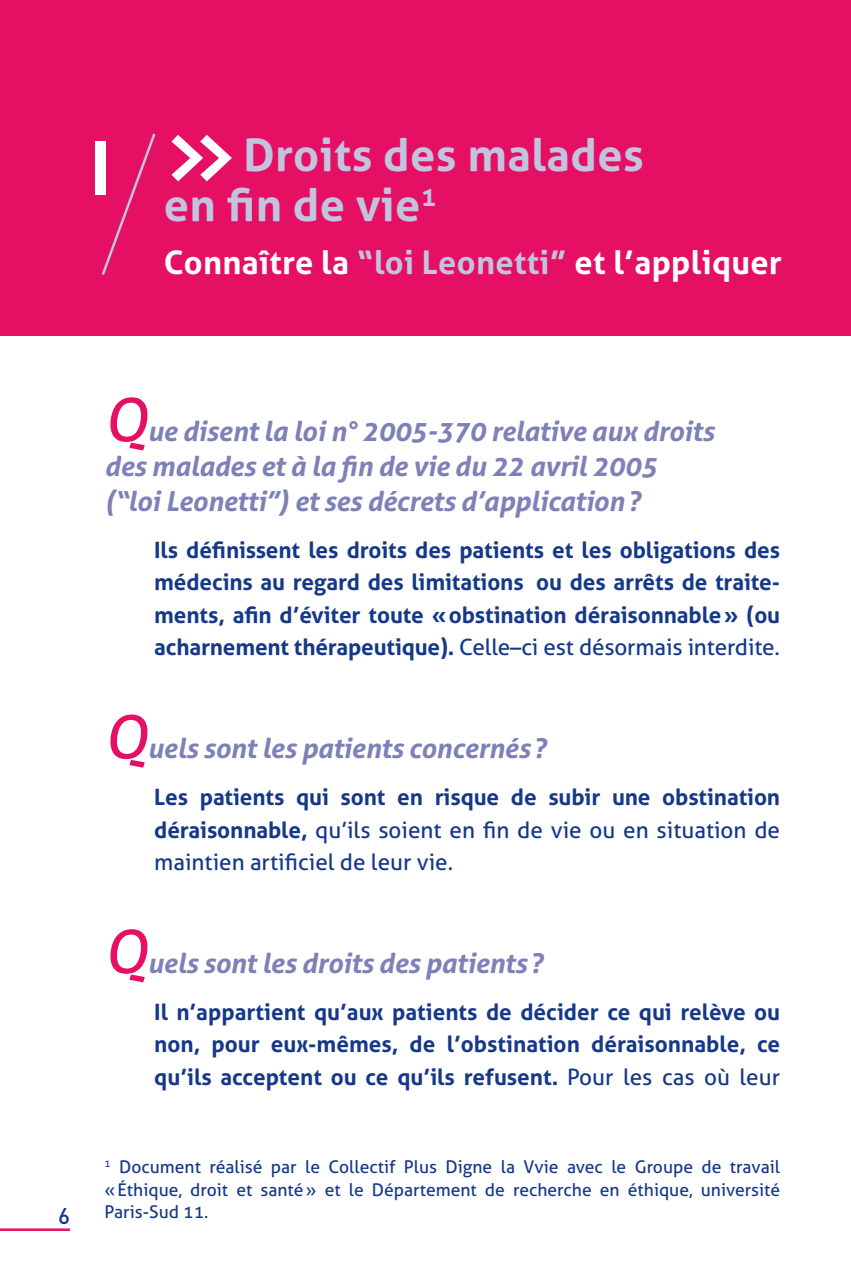
<style>
.page{position:relative;width:851px;height:1276px;background:#fff}
.page>*{position:absolute;margin:0;border:0;box-sizing:border-box;transform-origin:0 0}
.t1{font:700 75px "DIN";color:#fff}
.t2{font:700 45px/50px "Aller";letter-spacing:.01em;color:#c2c3de}
.t3{font:700 32.5px "Aller";letter-spacing:.01em;color:#fff}
.t4{font:italic 700 27.5px/35px "Aller";letter-spacing:-.01em;color:#7d81b7}
.t5{font:700 22.5px/32.5px "Aller";letter-spacing:-.005em;color:#153889;text-align:justify}
.t6{font:22.5px/32.5px "Aller";color:#153889;text-align:justify}
.t7{font:500 22.5px "DIN";color:#153889}
.t8{font:17.5px/22.5px "Aller";color:#153889;text-align:justify}
.s1{color:#c2c3de}
.s2{font-weight:400;font-style:normal;font-size:60px;color:#e50f63}
.s3{font-weight:400}
.s4{font-weight:700}
</style>
<div class="page">
<hr style="left:0;top:1228px;width:70px;height:3px;background:#e50f63">
<div style="left:0;top:0;width:850px;height:335px;background:#e50f63"></div>
<svg style="left:101px;top:133px;width:55px;height:142px"></svg>
<svg style="left:171px;top:135px;width:61px;height:46px"></svg>
<h1 class="t1" style="left:89px;top:141px;width:24px">I</h1>
<h2 class="t2" style="left:164px;top:131px;width:481px;text-indent:79px">Droits des malades en fin de vie<sup>1</sup></h2>
<h3 class="t3" style="left:164px;top:243px;width:619px">Connaître la <span class="s1">“loi Leonetti”</span> et l’appliquer</h3>
<p class="t7" style="left:58px;top:1208px;width:13px">6</p>
<p class="t4" style="left:105px;top:414px;width:611px"><span class="s2">Q</span>ue disent la loi n° 2005-370 relative aux droits des malades et à la fin de vie du 22 avril 2005 (“loi Leonetti”) et ses décrets d’application ?</p>
<p class="t5" style="left:154px;top:534px;width:627px">Ils définissent les droits des patients et les obligations des médecins au regard des limitations ou des arrêts de traite&shy;ments, afin d’éviter toute « obstination déraisonnable » (ou acharnement thérapeutique). <span class="s3">Celle–ci est désormais interdite.</span></p>
<p class="t4" style="left:105px;top:731px;width:443px"><span class="s2">Q</span>uels sont les patients concernés ?</p>
<p class="t6" style="left:154px;top:781px;width:627px"><span class="s4">Les patients qui sont en risque de subir une obstination déraisonnable,</span> qu’ils soient en fin de vie ou en situation de maintien artificiel de leur vie.</p>
<p class="t4" style="left:105px;top:946px;width:440px"><span class="s2">Q</span>uels sont les droits des patients ?</p>
<p class="t5" style="left:154px;top:995px;width:627px">Il n’appartient qu’aux patients de décider ce qui relève ou non, pour eux-mêmes, de l’obstination déraisonnable, ce qu’ils acceptent ou ce qu’ils refusent. <span class="s3">Pour les cas où leur</span></p>
<p class="t8" style="left:105px;top:1155px;width:677px"><sup>1</sup> Document réalisé par le Collectif Plus Digne la Vvie avec le Groupe de travail « Éthique, droit et santé » et le Département de recherche en éthique, université Paris-Sud 11.</p>
</div>
